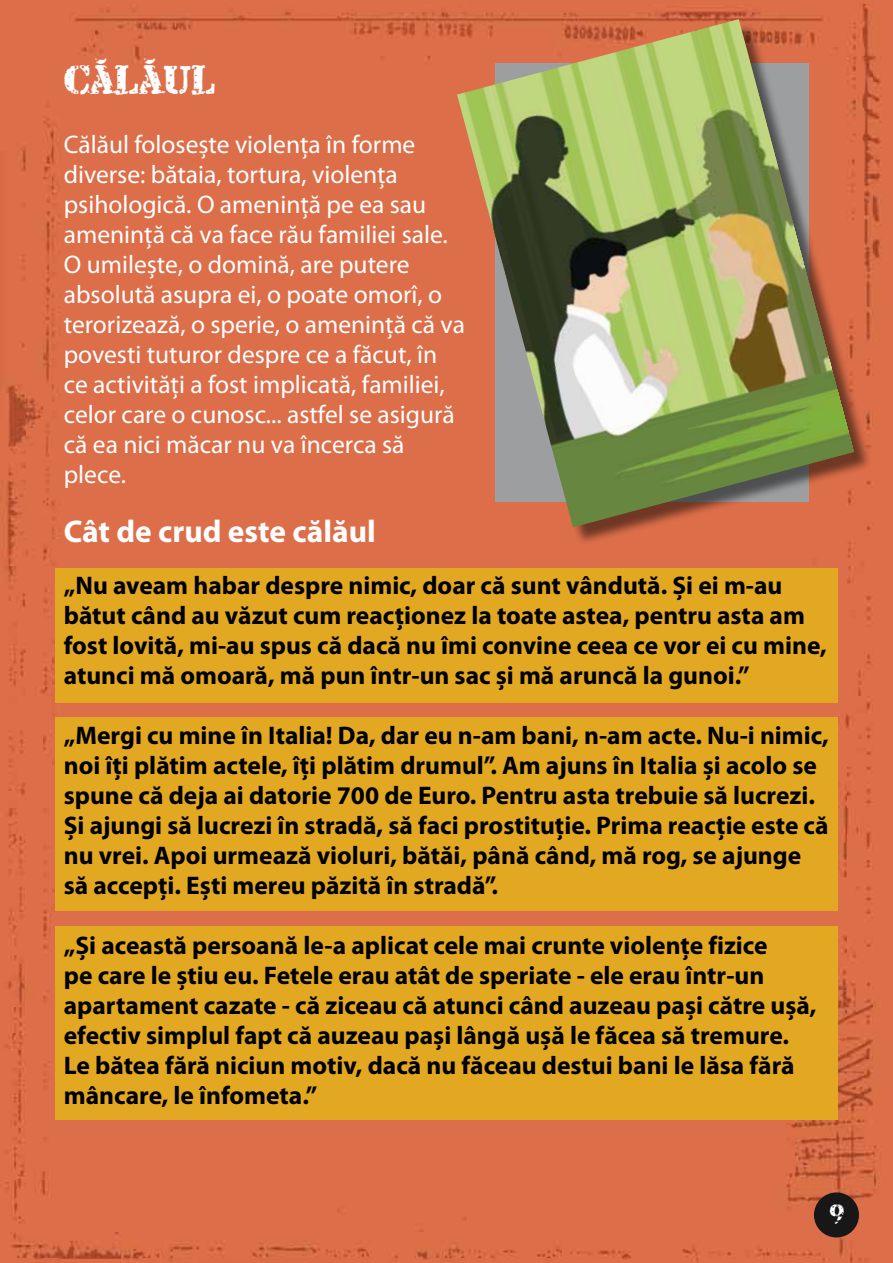
<style>
.page{position:relative;width:893px;height:1263px;background:#dc6e49}
.page>*{position:absolute;margin:0;border:0;box-sizing:border-box;transform-origin:0 0}
.t1{font:42px "Armalite Rifle Ro";color:#fff}
.t2{font:700 31.5px "Myriad Pro";color:#fff}
.t3{font:27px "Armalite Rifle Ro";color:#fff}
.t4{font:700 25.5px/30px "Myriad Pro";color:#000}
.t5{font:25.5px/30px "Myriad Pro";color:#fff}
</style>
<div class="page">
<div style="left:55px;top:569px;width:783px;height:134px;background:#e3a822"></div>
<div style="left:55px;top:717px;width:783px;height:193px;background:#e3a822"></div>
<div style="left:55px;top:926px;width:783px;height:193px;background:#e3a822"></div>
<div style="left:459px;top:21px;width:412px;height:523px;background:#000;opacity:.5"></div>
<img style="left:457px;top:19px;width:398px;height:508px">
<div style="left:814px;top:1192px;width:45px;height:45px;background:#171717;border-radius:50%"></div>
<h1 class="t1" style="left:64px;top:59px;width:153px">CĂLĂUL</h1>
<p class="t5" style="left:64px;top:129px;width:403px">Călăul folosește violenţa în forme diverse: bătaia, tortura, violenţa psihologică. O ameninţă pe ea sau ameninţă că va face rău familiei sale.<br>O umilește, o domină, are putere absolută asupra ei, o poate omorî, o terorizează, o sperie, o ameninţă că va povesti tuturor despre ce a făcut, în ce activităţi a fost implicată, familiei, celor care o cunosc... astfel se asigură că ea nici măcar nu va încerca să plece.</p>
<p class="t2" style="left:64px;top:511px;width:314px">Cât de crud este călăul</p>
<p class="t4" style="left:64px;top:570px;width:764px">„Nu aveam habar despre nimic, doar că sunt vândută. Și ei m-au bătut când au văzut cum reacţionez la toate astea, pentru asta am fost lovită, mi-au spus că dacă nu îmi convine ceea ce vor ei cu mine, atunci mă omoară, mă pun într-un sac și mă aruncă la gunoi.”</p>
<p class="t4" style="left:64px;top:720px;width:767px">„Mergi cu mine în Italia! Da, dar eu n-am bani, n-am acte. Nu-i nimic, noi îţi plătim actele, îţi plătim drumul”. Am ajuns în Italia și acolo se spune că deja ai datorie 700 de Euro. Pentru asta trebuie să lucrezi.<br>Și ajungi să lucrezi în stradă, să faci prostituţie. Prima reacţie este că nu vrei. Apoi urmează violuri, bătăi, până când, mă rog, se ajunge să accepţi. Ești mereu păzită în stradă”.</p>
<p class="t4" style="left:64px;top:929px;width:754px">„Și această persoană le-a aplicat cele mai crunte violenţe fizice<br>pe care le știu eu. Fetele erau atât de speriate - ele erau într-un apartament cazate - că ziceau că atunci când auzeau pași către ușă, efectiv simplul fapt că auzeau pași lângă ușă le făcea să tremure.<br>Le bătea fără niciun motiv, dacă nu făceau destui bani le lăsa fără mâncare, le înfometa.”</p>
<p class="t3" style="left:830px;top:1200px;width:16px">9</p>
</div>
